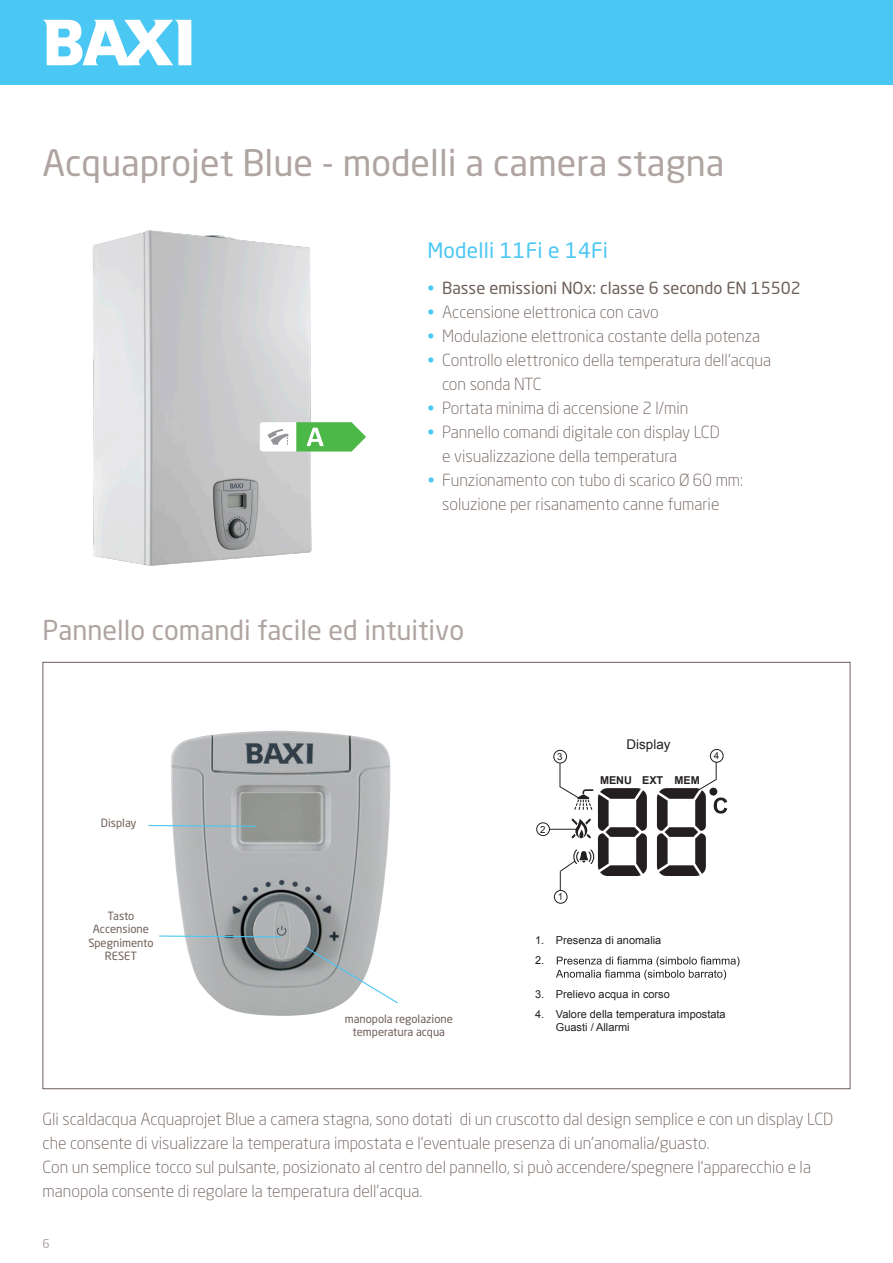
<style>
.page{position:relative;width:893px;height:1263px;background:#fff}
.page>*{position:absolute;margin:0;border:0;box-sizing:border-box;transform-origin:0 0}
.t1{font:36px "Neo Sans Pro";color:#afa4a2}
.t2{font:27px "Neo Sans Pro";color:#afa4a2}
.t3{font:21px "Neo Sans Pro";letter-spacing:.01em;color:#4bc7f3}
.t4{font:300 16.5px/24px "Neo Sans Pro";color:#6e605a}
.t5{font:16.5px "Neo Sans Pro";color:#6e605a}
.t6{font:13.35px "Arial";color:#231f20}
.t7{font:12px "Neo Sans Pro";color:#afa4a2}
.t8{font:11.25px/13.5px "Neo Sans Pro";color:#6e605a;text-align:center}
.t9{font:10.95px/20.1px "Arial";color:#231f20}
.t10{font:700 10.8px "Arial";color:#231f20}
.t11{font:9.75px "Arial";color:#231f20}
.s1{font-weight:300;color:#4bc7f3}
.s2{color:#4bc7f3}
</style>
<div class="page">
<div style="left:0;top:0;width:893px;height:85px;background:#4bc7f3"></div>
<svg style="left:43px;top:20px;width:148px;height:45px"></svg>
<img style="left:42px;top:230px;width:339px;height:436px">
<svg style="left:260px;top:422px;width:106px;height:29px"></svg>
<div style="left:554px;top:890px;width:13px;height:13px;border:1px solid #231f20;border-radius:50%"></div>
<div style="left:536px;top:822px;width:14px;height:14px;border:1px solid #231f20;border-radius:50%"></div>
<div style="left:553px;top:750px;width:14px;height:13px;border:1px solid #231f20;border-radius:50%"></div>
<svg style="left:549px;top:763px;width:98px;height:128px"></svg>
<div style="left:710px;top:749px;width:13px;height:13px;border:1px solid #231f20;border-radius:50%"></div>
<svg style="left:657px;top:762px;width:70px;height:114px"></svg>
<svg style="left:556px;top:956px;width:183px;height:24px"></svg>
<img style="left:171px;top:731px;width:220px;height:285px">
<svg style="left:148px;top:824px;width:109px;height:3px"></svg>
<svg style="left:159px;top:935px;width:123px;height:3px"></svg>
<svg style="left:304px;top:945px;width:94px;height:59px"></svg>
<p class="t1" style="left:43px;top:141px;width:683px">Acquaprojet Blue - modelli a camera stagna</p>
<p class="t3" style="left:427px;top:238px;width:182px">Modelli 11Fi e 14Fi</p>
<p class="t5" style="left:427px;top:278px;width:375px"><span class="s1">•</span> Basse emissioni NOx: classe 6 secondo EN 15502</p>
<p class="t4" style="left:427px;top:300px;width:233px"><span class="s2">•</span> Accensione elettronica con cavo</p>
<p class="t4" style="left:427px;top:324px;width:334px"><span class="s2">•</span> Modulazione elettronica costante della potenza</p>
<p class="t4" style="left:427px;top:348px;width:345px"><span class="s2">•</span> Controllo elettronico della temperatura dell’acqua</p>
<p class="t4" style="left:442px;top:372px;width:101px">con sonda NTC</p>
<p class="t4" style="left:427px;top:396px;width:262px"><span class="s2">•</span> Portata minima di accensione 2 l/min</p>
<p class="t4" style="left:427px;top:420px;width:294px"><span class="s2">•</span> Pannello comandi digitale con display LCD</p>
<p class="t4" style="left:442px;top:444px;width:236px">e visualizzazione della temperatura</p>
<p class="t4" style="left:428px;top:468px;width:317px;text-align:center"><span class="s2">•</span> Funzionamento con tubo di scarico Ø 60 mm: soluzione per risanamento canne fumarie</p>
<p class="t2" style="left:43px;top:613px;width:423px">Pannello comandi facile ed intuitivo</p>
<p class="t8" style="left:101px;top:816px;width:37px">Display</p>
<p class="t8" style="left:93px;top:909px;width:58px">Tasto<br>Accensione</p>
<p class="t8" style="left:88px;top:936px;width:67px">Spegnimento</p>
<p class="t8" style="left:105px;top:949px;width:34px">RESET</p>
<p class="t8" style="left:345px;top:1011px;width:110px">manopola regolazione</p>
<p class="t8" style="left:352px;top:1025px;width:94px">temperatura acqua</p>
<p class="t6" style="left:627px;top:736px;width:45px">Display</p>
<p class="t10" style="left:600px;top:772px;width:101px">MENU EXT MEM</p>
<p class="t11" style="left:557px;top:750px;width:7px">3</p>
<p class="t11" style="left:714px;top:749px;width:7px">4</p>
<p class="t11" style="left:540px;top:823px;width:7px">2</p>
<p class="t11" style="left:558px;top:890px;width:7px">1</p>
<p class="t9" style="left:535px;top:930px;width:128px">1. Presenza di anomalia<br>2.</p>
<p class="t9" style="left:535px;top:984px;width:136px">3. Prelievo acqua in corso</p>
<p class="t9" style="left:556px;top:1007px;width:171px;line-height:13.2px;text-indent:-21px">4. Valore della temperatura impostata<br>Guasti / Allarmi</p>
<p class="t4" style="left:43px;top:1107px;width:792px">Gli scaldacqua Acquaprojet Blue a camera stagna, sono dotati di un cruscotto dal design semplice e con un display LCD che consente di visualizzare la temperatura impostata e l’eventuale presenza di un’anomalia/guasto.</p>
<p class="t4" style="left:43px;top:1155px;width:770px">Con un semplice tocco sul pulsante, posizionato al centro del pannello, si può accendere/spegnere l’apparecchio e la manopola consente di regolare la temperatura dell’acqua.</p>
<p class="t7" style="left:43px;top:1236px;width:9px">6</p>
</div>
